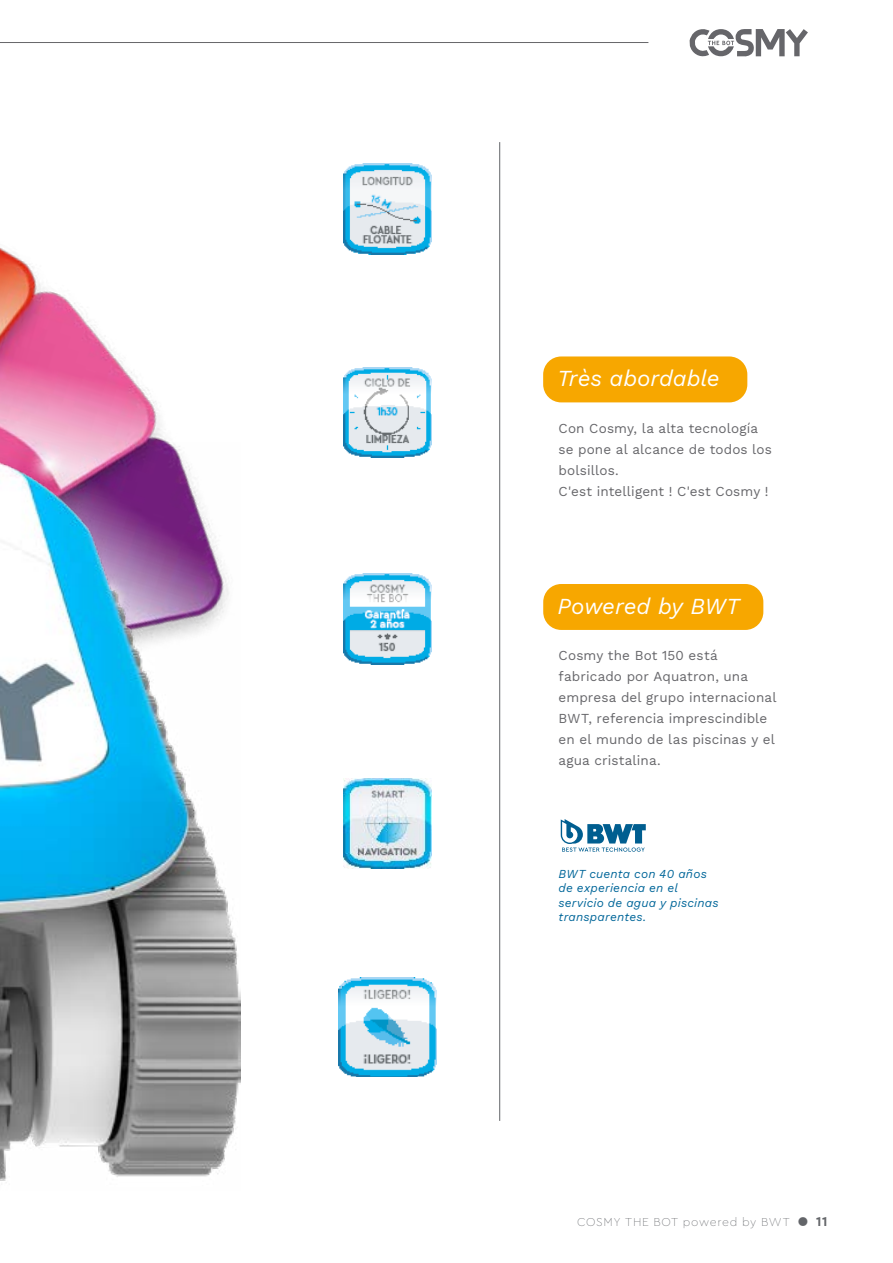
<style>
.page{position:relative;width:893px;height:1263px;background:#fff}
.page>*{position:absolute;margin:0;border:0;box-sizing:border-box;transform-origin:0 0}
.t1{font:italic 22.5px "Work Sans";letter-spacing:-.005em;color:#fff}
.t2{font:13.5px/21px "Work Sans";letter-spacing:.01em;color:#66666a}
.t3{font:italic 12px/14.4px "Work Sans";letter-spacing:.015em;color:#069}
.t4{font:100 12px "Cera PRO";letter-spacing:.05em;color:#636569}
.s1{font-weight:700;font-size:13.5px}
</style>
<div class="page">
<hr style="left:0;top:42px;width:648px;height:1px;background:#66666a">
<svg style="left:689px;top:29px;width:119px;height:28px"></svg>
<img style="left:0;top:247px;width:169px;height:195px">
<img style="left:343px;top:164px;width:89px;height:91px">
<img style="left:343px;top:367px;width:89px;height:91px">
<img style="left:343px;top:574px;width:89px;height:90px">
<img style="left:343px;top:778px;width:89px;height:91px">
<hr style="left:499px;top:142px;width:1px;height:979px;background:#636569">
<div style="left:543px;top:356px;width:204px;height:46px;background:#f7a700;border-radius:18px"></div>
<svg style="left:561px;top:819px;width:85px;height:33px"></svg>
<div style="left:543px;top:584px;width:220px;height:46px;background:#f7a700;border-radius:18px"></div>
<img style="left:338px;top:978px;width:99px;height:98px">
<img style="left:0;top:442px;width:241px;height:739px">
<h1 class="t1" style="left:557px;top:362px;width:164px">Très abordable</h1>
<p class="t2" style="left:558px;top:417px;width:215px">Con Cosmy, la alta tecnología se pone al alcance de todos los bolsillos.<br>C'est intelligent ! C'est Cosmy !</p>
<h1 class="t1" style="left:557px;top:589px;width:184px">Powered by BWT</h1>
<p class="t2" style="left:558px;top:645px;width:219px">Cosmy the Bot 150 está fabricado por Aquatron, una empresa del grupo internacional<br>BWT, referencia imprescindible en el mundo de las piscinas y el agua cristalina.</p>
<p class="t3" style="left:558px;top:866px;width:162px">BWT cuenta con 40 años de experiencia en el servicio de agua y piscinas transparentes.</p>
<p class="t4" style="left:577px;top:1214px;width:252px">COSMY THE BOT powered by BWT <span class="s1">● 11</span></p>
</div>
